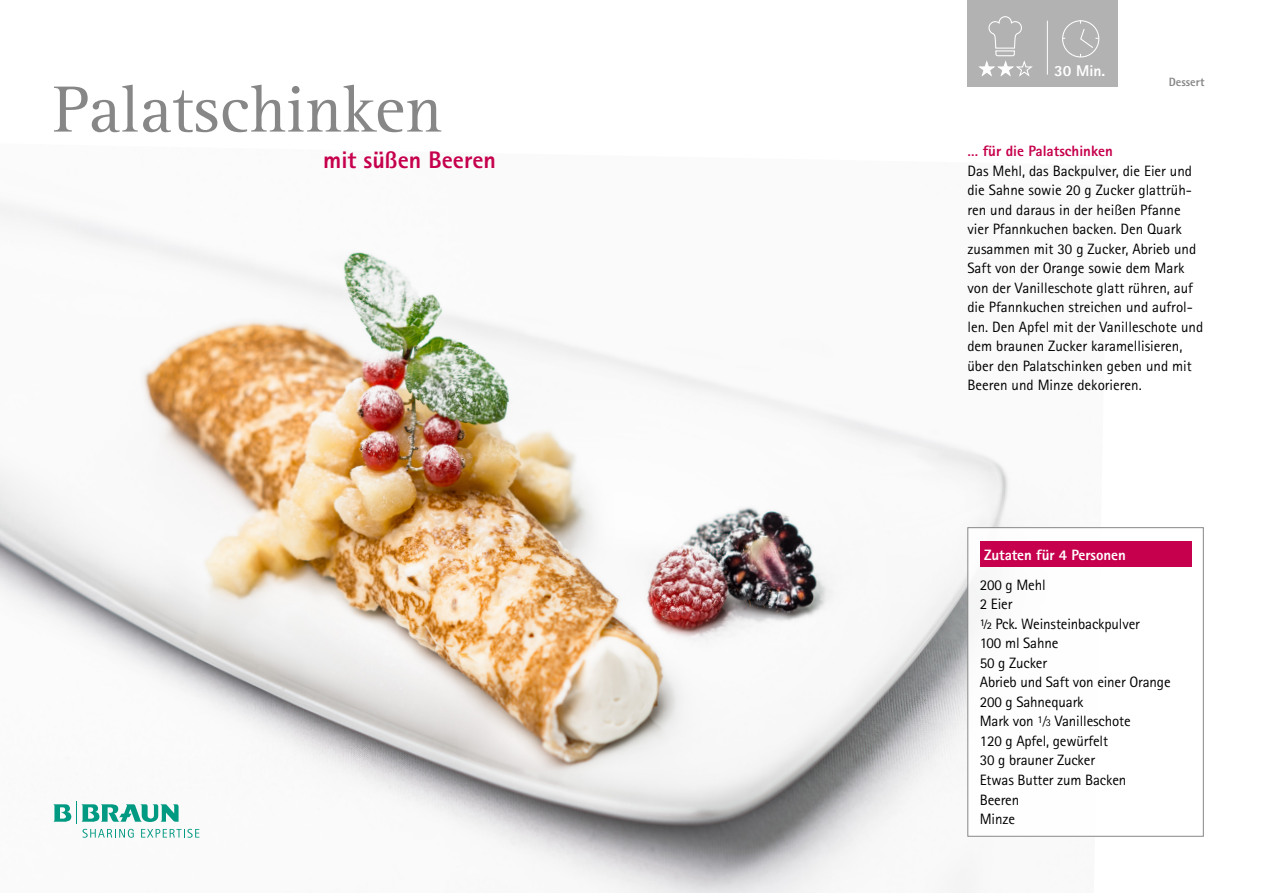
<style>
.page{position:relative;width:1263px;height:893px;background:#fff}
.page>*{position:absolute;margin:0;border:0;box-sizing:border-box;transform-origin:0 0}
.t1{font:67.5px "Rotis Serif Pro";color:#878787}
.t2{font:800 24px "AT Rotis Sans Serif";color:#c6004c}
.t3{font:800 15.6px "AT Rotis Sans Serif";color:#fff}
.t4{font:15px/19.5px "AT Rotis Sans Serif";color:#000}
.t5{font:800 15px "AT Rotis Sans Serif";color:#c6004c}
.t6{font:800 15px "AT Rotis Sans Serif";letter-spacing:-.005em;color:#fff}
.t7{font:800 12px "AT Rotis Sans Serif";color:#878787}
.s1{font-size:12px}
.s2{font-size:10.5px}
</style>
<div class="page">
<img style="left:0;top:203px;width:1009px;height:690px">
<svg style="left:53px;top:802px;width:146px;height:36px"></svg>
<svg style="left:967px;top:527px;width:237px;height:310px"></svg>
<div style="left:980px;top:541px;width:211px;height:26px;background:#c6004c"></div>
<div style="left:967px;top:0;width:150px;height:87px;background:#b3b2b2"></div>
<div style="left:1062px;top:20px;width:37px;height:37px;border:1px solid #fff;border-radius:50%"></div>
<svg style="left:1079px;top:20px;width:20px;height:37px"></svg>
<svg style="left:978px;top:16px;width:55px;height:61px"></svg>
<hr style="left:1047px;top:21px;width:1px;height:54px;background:#fff">
<h1 class="t1" style="left:53px;top:69px;width:391px">Palatschinken</h1>
<h2 class="t2" style="left:323px;top:145px;width:174px">mit süßen Beeren</h2>
<p class="t3" style="left:1054px;top:61px;width:53px">30 Min.</p>
<p class="t7" style="left:1169px;top:74px;width:37px">Dessert</p>
<p class="t5" style="left:967px;top:141px;width:147px">… für die Palatschinken</p>
<p class="t4" style="left:967px;top:161px;width:237px">Das Mehl, das Backpulver, die Eier und die Sahne sowie 20 g Zucker glattrüh&shy;ren und daraus in der heißen Pfanne vier Pfannkuchen backen. Den Quark zusammen mit 30 g Zucker, Abrieb und Saft von der Orange sowie dem Mark von der Vanilleschote glatt rühren, auf die Pfannkuchen streichen und aufrol&shy;len. Den Apfel mit der Vanilleschote und dem braunen Zucker karamellisieren, über den Palatschinken geben und mit Beeren und Minze dekorieren.</p>
<p class="t6" style="left:984px;top:545px;width:143px">Zutaten für 4 Personen</p>
<p class="t4" style="left:980px;top:575px;width:192px">200 g Mehl<br>2 Eier<br>½ Pck. Weinsteinbackpulver<br>100 ml Sahne<br>50 g Zucker<br>Abrieb und Saft von einer Orange<br>200 g Sahnequark<br>Mark von <sup>1</sup><span class="s1">/</span><span class="s2">3</span> Vanilleschote<br>120 g Apfel, gewürfelt<br>30 g brauner Zucker<br>Etwas Butter zum Backen<br>Beeren<br>Minze</p>
</div>
